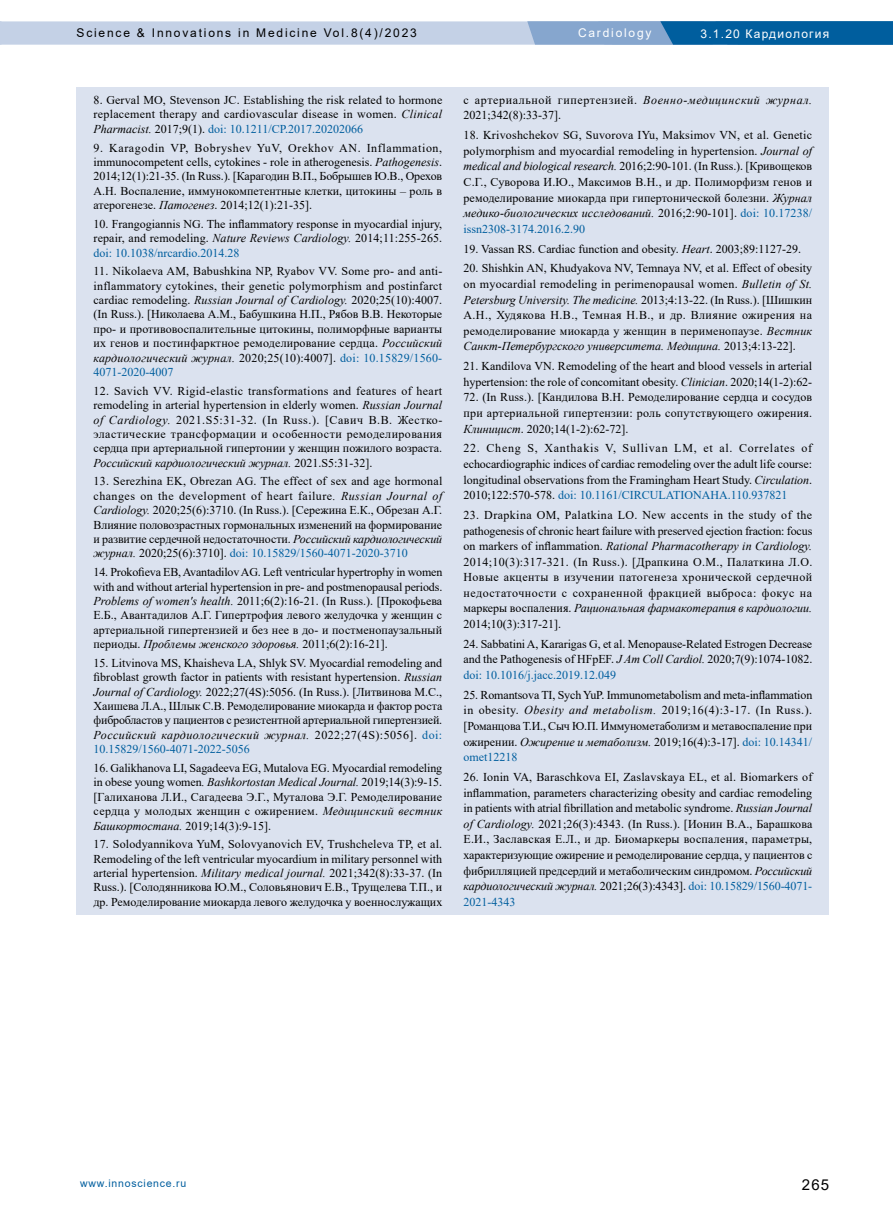
<style>
.page{position:relative;width:893px;height:1225px;background:#fff}
.page>*{position:absolute;margin:0;border:0;box-sizing:border-box;transform-origin:0 0}
.t1{font:15px "Arial";color:#000}
.t2{font:12px/14.4px "Times New Roman";color:#000;text-align:justify}
.t3{font:12px/15.6px "Times New Roman";letter-spacing:.05em;color:#000}
.t4{font:12px "Arial";letter-spacing:.15em;color:#000}
.t5{font:12px "Arial";letter-spacing:.15em;color:#fff}
.t6{font:12px "Arial";letter-spacing:.1em;color:#fff}
.t7{font:10.5px "Arial";letter-spacing:.075em;color:#005e9e}
.s1{font-style:italic}
.s2{color:#005e9e}
</style>
<div class="page">
<svg style="left:0;top:21px;width:893px;height:24px;background:#8aaed0"></svg>
<div style="left:77px;top:87px;width:752px;height:827px;background:#dbe2ef"></div>
<p class="t4" style="left:77px;top:24px;width:342px">Science &amp; Innovations in Medicine Vol.8(4)/2023</p>
<p class="t5" style="left:578px;top:25px;width:75px">Cardiology</p>
<p class="t5" style="left:685px;top:25px;width:54px">Surgery</p>
<p class="t5" style="left:765px;top:25px;width:42px">Хирур</p>
<p class="t6" style="left:700px;top:26px;width:130px">3.1.20 Кардиология</p>
<p class="t2" style="left:94px;top:92px;width:350px">8. Gerval MO, Stevenson JC. Establishing the risk related to hormone replacement therapy and cardiovascular disease in women. <span class="s1">Clinical Pharmacist.</span> 2017;9(1). <span class="s2">doi: 10.1211/CP.2017.20202066</span></p>
<p class="t2" style="left:94px;top:140px;width:350px">9. Karagodin VP, Bobryshev YuV, Orekhov AN. Inflammation, immunocompetent cells, cytokines - role in atherogenesis. <span class="s1">Pathogenesis</span>.<br>2014;12(1):21-35. (In Russ.). [Карагодин В.П., Бобрышев Ю.В., Орехов А.Н. Воспаление, иммунокомпетентные клетки, цитокины – роль в атерогенезе. <span class="s1">Патогенез</span>. 2014;12(1):21-35].</p>
<p class="t2" style="left:94px;top:216px;width:350px">10. Frangogiannis NG. The inflammatory response in myocardial injury, repair, and remodeling. <span class="s1">Nature Reviews Cardiology.</span> 2014;11:255-265. <span class="s2">doi: 10.1038/nrcardio.2014.28</span></p>
<p class="t2" style="left:94px;top:264px;width:350px">11. Nikolaeva AM, Babushkina NP, Ryabov VV. Some pro- and anti&shy;inflammatory cytokines, their genetic polymorphism and postinfarct cardiac remodeling. <span class="s1">Russian Journal of Cardiology.</span> 2020;25(10):4007. (In Russ.). [Николаева А.М., Бабушкина Н.П., Рябов В.В. Некоторые про- и противовоспалительные цитокины, полиморфные варианты их генов и постинфарктное ремоделирование сердца. <span class="s1">Российский кардиологический журнал.</span> 2020;25(10):4007]. <span class="s2">doi: 10.15829/1560- 4071-2020-4007</span></p>
<p class="t2" style="left:94px;top:383px;width:350px">12. Savich VV. Rigid-elastic transformations and features of heart remodeling in arterial hypertension in elderly women. <span class="s1">Russian Journal of Cardiology.</span> 2021.S5:31-32. (In Russ.). [Савич В.В. Жестко&shy;эластические трансформации и особенности ремоделирования сердца при артериальной гипертонии у женщин пожилого возраста.<br><span class="s1">Российский кардиологический журнал.</span> 2021.S5:31-32].</p>
<p class="t2" style="left:94px;top:474px;width:350px">13. Serezhina EK, Obrezan AG. The effect of sex and age hormonal changes on the development of heart failure<span class="s1">. Russian Journal of Cardiology.</span> 2020;25(6):3710. (In Russ.). [Сережина Е.К., Обрезан А.Г.<br>Влияние половозрастных гормональных изменений на формирование и развитие сердечной недостаточности. <span class="s1">Российский кардиологический журнал.</span> 2020;25(6):3710]. <span class="s2">doi: 10.15829/1560-4071-2020-3710</span></p>
<p class="t2" style="left:94px;top:564px;width:350px">14. Prokofieva EB, Avantadilov AG. Left ventricular hypertrophy in women with and without arterial hypertension in pre- and postmenopausal periods.<br><span class="s1">Problems of women's health.</span> 2011;6(2):16-21. (In Russ.). [Прокофьева Е.Б., Авантадилов А.Г. Гипертрофия левого желудочка у женщин с артериальной гипертензией и без нее в до- и постменопаузальный периоды. <span class="s1">Проблемы женского здоровья.</span> 2011;6(2):16-21].</p>
<p class="t2" style="left:94px;top:655px;width:350px">15. Litvinova MS, Khaisheva LA, Shlyk SV. Myocardial remodeling and fibroblast growth factor in patients with resistant hypertension. <span class="s1">Russian Journal of Cardiology.</span> 2022;27(4S):5056. (In Russ.). [Литвинова М.С., Хаишева Л.А., Шлык С.В. Ремоделирование миокарда и фактор роста фибробластов у пациентов с резистентной артериальной гипертензией.<br><span class="s1">Российский кардиологический журнал.</span> 2022;27(4S):5056]. <span class="s2">doi:<br>10.15829/1560-4071-2022-5056</span></p>
<p class="t2" style="left:94px;top:760px;width:350px">16. Galikhanova LI, Sagadeeva EG, Mutalova EG. Myocardial remodeling in obese young women<span class="s1">. Bashkortostan Medical Journal.</span> 2019;14(3):9-15. [Галиханова Л.И., Сагадеева Э.Г., Муталова Э.Г. Ремоделирование сердца у молодых женщин с ожирением. <span class="s1">Медицинский вестник Башкортостана.</span> 2019;14(3):9-15].</p>
<p class="t2" style="left:94px;top:836px;width:350px">17. Solodyannikova YuM, Solovyanovich EV, Trushcheleva TP, et al.<br>Remodeling of the left ventricular myocardium in military personnel with arterial hypertension. <span class="s1">Мilitary medical journal.</span> 2021;342(8):33-37. (In Russ.). [Солодянникова Ю.М., Соловьянович Е.В., Трущелева Т.П., и др. Ремоделирование миокарда левого желудочка у военнослужащих</p>
<p class="t3" style="left:463px;top:92px;width:350px">с артериальной гипертензией. <span class="s1">Военно-медицинский журнал.<br></span>2021;342(8):33-37].</p>
<p class="t2" style="left:463px;top:127px;width:350px;line-height:15.6px">18. Krivoshchekov SG, Suvorova IYu, Maksimov VN, et al. Genetic polymorphism and myocardial remodeling in hypertension. <span class="s1">Journal of medical and biological research.</span> 2016;2:90-101. (In Russ.). [Кривощеков С.Г., Суворова И.Ю., Максимов В.Н., и др. Полиморфизм генов и ремоделирование миокарда при гипертонической болезни. <span class="s1">Журнал медико-биологических исследований.</span> 2016;2:90-101]. <span class="s2">doi: 10.17238/ issn2308-3174.2016.2.90</span></p>
<p class="t2" style="left:463px;top:241px;width:339px">19. Vassan RS. Cardiac function and obesity. <span class="s1">Heart</span>. 2003;89:1127-29.</p>
<p class="t2" style="left:463px;top:260px;width:350px;line-height:15.6px">20. Shishkin AN, Khudyakova NV, Temnaya NV, et al. Effect of obesity on myocardial remodeling in perimenopausal women. <span class="s1">Bulletin of St.<br>Petersburg University. The medicine.</span> 2013;4:13-22. (In Russ.). [Шишкин А.Н., Худякова Н.В., Темная Н.В., и др. Влияние ожирения на ремоделирование миокарда у женщин в перименопаузе. <span class="s1">Вестник Санкт-Петербургского университета. Медицина.</span> 2013;4:13-22].</p>
<p class="t2" style="left:463px;top:358px;width:350px;line-height:15.6px">21. Kandilova VN. Remodeling of the heart and blood vessels in arterial hypertension: the role of concomitant obesity. <span class="s1">Clinician</span>. 2020;14(1-2):62-</p>
<p class="t2" style="left:463px;top:389px;width:350px;line-height:15.6px">72. (In Russ.). [Кандилова В.Н. Ремоделирование сердца и сосудов при артериальной гипертензии: роль сопутствующего ожирения.<br><span class="s1">Клиницист</span>. 2020;14(1-2):62-72].</p>
<p class="t2" style="left:463px;top:440px;width:350px;line-height:15.6px">22. Cheng S, Xanthakis V, Sullivan LM, et al. Correlates of echocardiographic indices of cardiac remodeling over the adult life course: longitudinal observations from the Framingham Heart Study. <span class="s1">Circulation</span>.<br>2010;122:570-578. <span class="s2">doi: 10.1161/CIRCULATIONAHA.110.937821</span></p>
<p class="t2" style="left:463px;top:507px;width:350px;line-height:15.6px">23. Drapkina OM, Palatkina LO. New accents in the study of the pathogenesis of chronic heart failure with preserved ejection fraction: focus on markers of inflammation. <span class="s1">Rational Pharmacotherapy in Cardiology.<br></span>2014;10(3):317-321. (In Russ.). [Драпкина О.М., Палаткина Л.О.<br>Новые акценты в изучении патогенеза хронической сердечной недостаточности с сохраненной фракцией выброса: фокус на маркеры воспаления. <span class="s1">Рациональная фармакотерапия в кардиологии.<br></span>2014;10(3):317-21].</p>
<p class="t2" style="left:463px;top:635px;width:350px;line-height:15.6px">24. Sabbatini A, Kararigas G, et al. Menopause-Related Estrogen Decrease and the Pathogenesis of HFpEF. <span class="s1">J Am Coll Cardiol.</span> 2020;7(9):1074-1082. <span class="s2">doi: 10.1016/j.jacc.2019.12.049</span></p>
<p class="t2" style="left:463px;top:686px;width:350px;line-height:15.6px">25. Romantsova TI, Sych YuP. Immunometabolism and meta-inflammation in obesity. <span class="s1">Obesity and metabolism.</span> 2019;16(4):3-17. (In Russ.). [Романцова Т.И., Сыч Ю.П. Иммунометаболизм и метавоспаление при ожирении. <span class="s1">Ожирение и метаболизм.</span> 2019;16(4):3-17]. <span class="s2">doi: 10.14341/ omet12218</span></p>
<p class="t2" style="left:464px;top:769px;width:350px;line-height:15.6px">26. Ionin VA, Baraschkova EI, Zaslavskaya EL, et al. Biomarkers of inflammation, parameters characterizing obesity and cardiac remodeling in patients with atrial fibrillation and metabolic syndrome. <span class="s1">Russian Journal of Cardiology.</span> 2021;26(3):4343. (In Russ.). [Ионин В.А., Барашкова Е.И., Заславская Е.Л., и др. Биомаркеры воспаления, параметры, характеризующие ожирение и ремоделирование сердца, у пациентов с фибрилляцией предсердий и метаболическим синдромом. <span class="s1">Российский кардиологический журнал.</span> 2021;26(3):4343]. <span class="s2">doi: 10.15829/1560-4071- 2021-4343</span></p>
<p class="t7" style="left:80px;top:1176px;width:108px">www.innoscience.ru</p>
<p class="t1" style="left:802px;top:1174px;width:29px">265</p>
</div>
